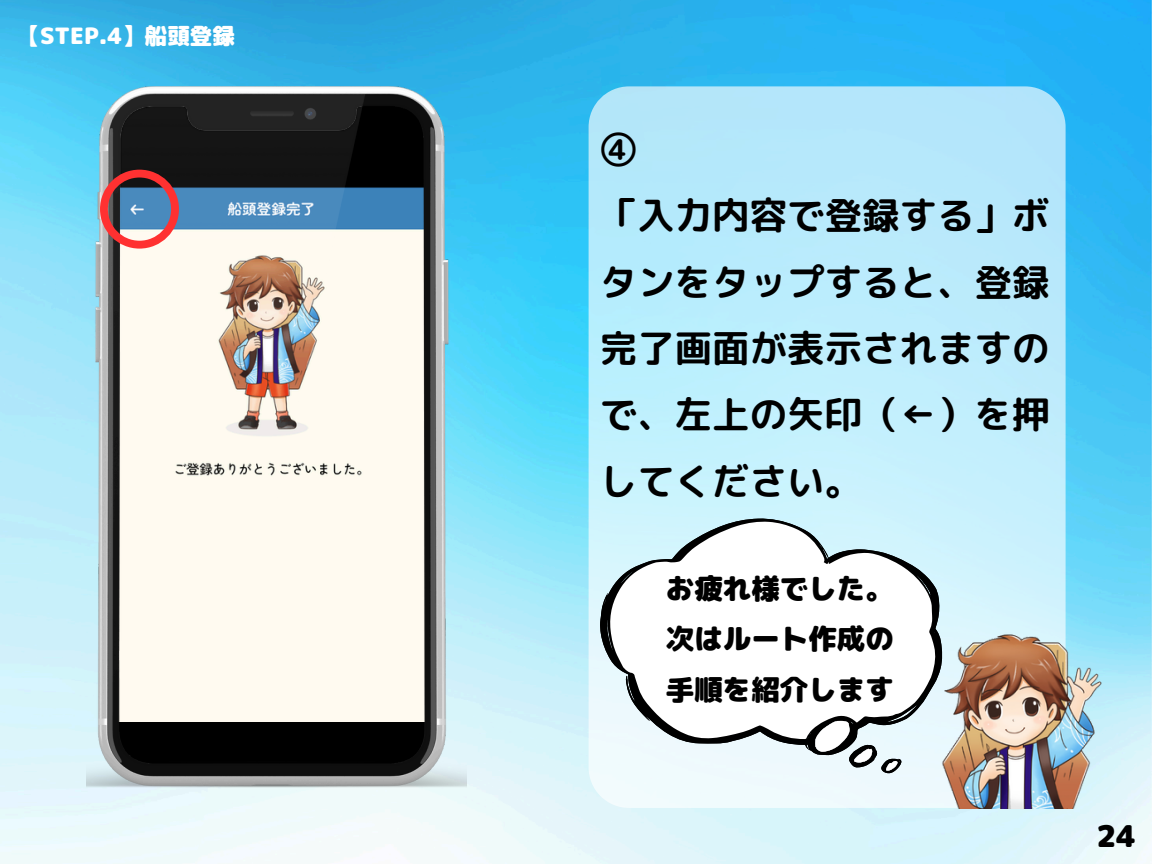
<style>
.page{position:relative;width:1152px;height:864px;background:#fff}
.page>*{position:absolute;margin:0;border:0;box-sizing:border-box;transform-origin:0 0}
.t1{font:37.5px/66.3px "rounded mplus 1 p bold";color:#000}
.t2{font:30px "rounded mplus 1 p black";color:#000}
.t3{font:28.5px/50.7px "rounded mplus 1 p black";color:#000;text-align:justify}
.t4{font:22.5px "rounded mplus 1 p black";color:#fff}
</style>
<div class="page">
<img style="left:0;top:0;width:1152px;height:864px">
<svg style="left:589px;top:86px;width:477px;height:722px;background:#bfecfc"></svg>
<img style="left:86px;top:86px;width:381px;height:701px">
<svg style="left:100px;top:170px;width:79px;height:78px;background:#916c7c"></svg>
<img style="left:932px;top:628px;width:174px;height:180px">
<svg style="left:600px;top:518px;width:343px;height:256px"></svg>
<svg style="left:609px;top:521px;width:327px;height:250px"></svg>
<h1 class="t4" style="left:18px;top:20px;width:219px">【STEP.4】船頭登録</h1>
<p class="t1" style="left:600px;top:115px;width:451px">④<br>「入力内容で登録する」ボタンをタップすると、登録完了画面が表示されますので、左上の矢印（←）を押してください。</p>
<h2 class="t3" style="left:666px;top:562px;width:229px">お疲れ様でした。次はルート作成の手順を紹介します</h2>
<p class="t2" style="left:1096px;top:815px;width:41px">24</p>
</div>
